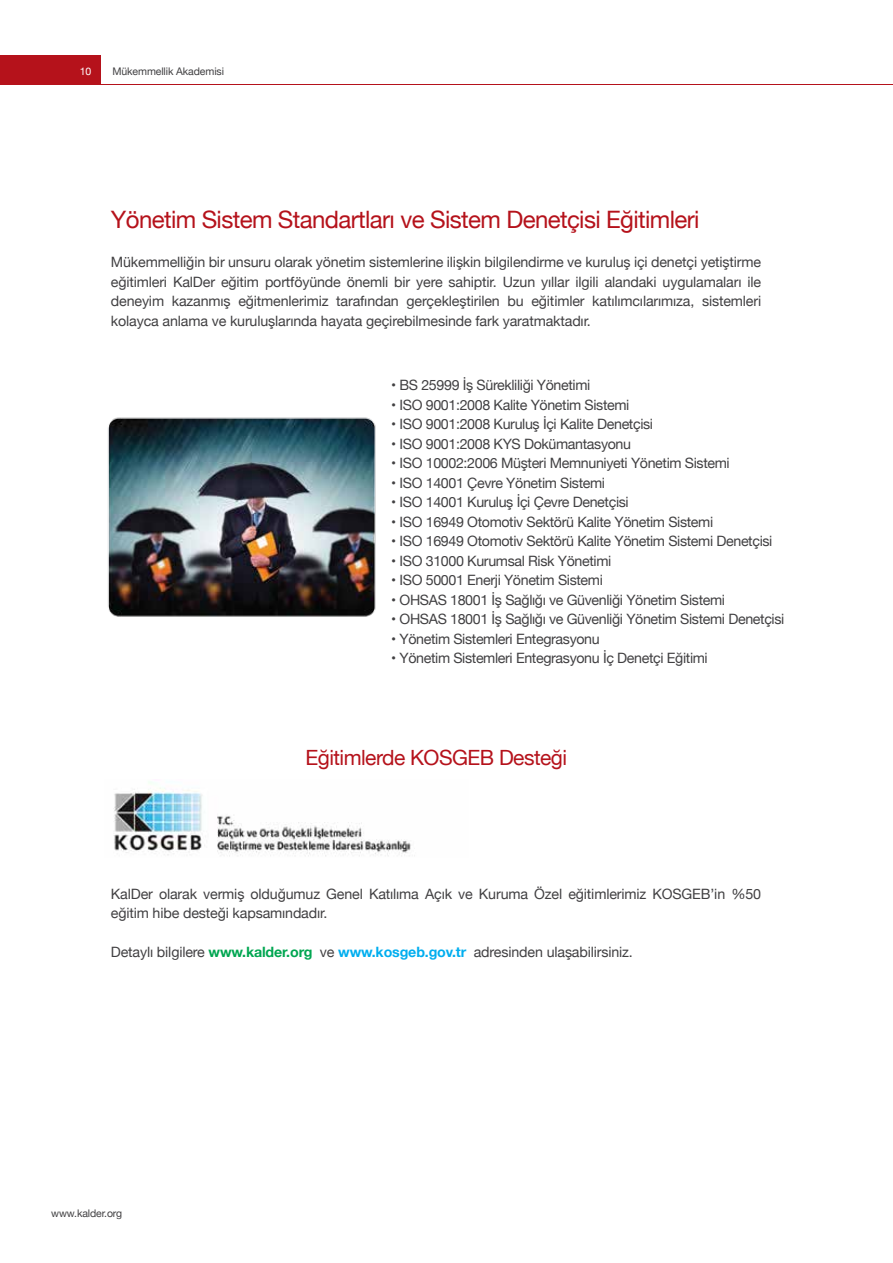
<style>
.page{position:relative;width:893px;height:1263px;background:#fff}
.page>*{position:absolute;margin:0;border:0;box-sizing:border-box;transform-origin:0 0}
.t1{font:24px "Helvetica Neue";letter-spacing:-.025em;color:#b5121b}
.t2{font:21px "Helvetica Neue";letter-spacing:-.025em;color:#b5121b}
.t3{font:14.25px/19.5px "Helvetica Neue";letter-spacing:-.025em;color:#414042;text-align:justify}
.t4{font:10.5px "Helvetica Neue";letter-spacing:-.01em;color:#414042}
.t5{font:10.5px "Helvetica Neue";color:#fff}
.s1{font-weight:700;color:#00a651}
.s2{font-weight:700;color:#00aeef}
</style>
<div class="page">
<img style="left:108px;top:417px;width:268px;height:200px">
<div style="left:0;top:56px;width:101px;height:28px;background:#b5121b"></div>
<hr style="left:0;top:84px;width:893px;height:1px;background:#b5121b">
<img style="left:113px;top:782px;width:298px;height:75px">
<p class="t5" style="left:80px;top:64px;width:13px">10</p>
<p class="t4" style="left:113px;top:64px;width:113px">Mükemmellik Akademisi</p>
<h1 class="t1" style="left:111px;top:202px;width:590px">Yönetim Sistem Standartları ve Sistem Denetçisi Eğitimleri</h1>
<p class="t3" style="left:111px;top:253px;width:652px">Mükemmelliğin bir unsuru olarak yönetim sistemlerine ilişkin bilgilendirme ve kuruluş içi denetçi yetiştirme eğitimleri KalDer eğitim portföyünde önemli bir yere sahiptir. Uzun yıllar ilgili alandaki uygulamaları ile deneyim kazanmış eğitmenlerimiz tarafından gerçekleştirilen bu eğitimler katılımcılarımıza, sistemleri kolayca anlama ve kuruluşlarında hayata geçirebilmesinde fark yaratmaktadır.</p>
<p class="t3" style="left:391px;top:376px;width:201px">• BS 25999 İş Sürekliliği Yönetimi</p>
<p class="t3" style="left:391px;top:396px;width:240px">• ISO 9001:2008 Kalite Yönetim Sistemi</p>
<p class="t3" style="left:391px;top:415px;width:263px">• ISO 9001:2008 Kuruluş İçi Kalite Denetçisi</p>
<p class="t3" style="left:391px;top:435px;width:241px">• ISO 9001:2008 KYS Dokümantasyonu</p>
<p class="t3" style="left:391px;top:454px;width:340px">• ISO 10002:2006 Müşteri Memnuniyeti Yönetim Sistemi</p>
<p class="t3" style="left:391px;top:474px;width:215px">• ISO 14001 Çevre Yönetim Sistemi</p>
<p class="t3" style="left:391px;top:493px;width:239px">• ISO 14001 Kuruluş İçi Çevre Denetçisi</p>
<p class="t3" style="left:391px;top:512px;width:323px">• ISO 16949 Otomotiv Sektörü Kalite Yönetim Sistemi</p>
<p class="t3" style="left:391px;top:532px;width:383px">• ISO 16949 Otomotiv Sektörü Kalite Yönetim Sistemi Denetçisi</p>
<p class="t3" style="left:391px;top:551px;width:222px">• ISO 31000 Kurumsal Risk Yönetimi</p>
<p class="t3" style="left:391px;top:571px;width:213px">• ISO 50001 Enerji Yönetim Sistemi</p>
<p class="t3" style="left:391px;top:590px;width:335px">• OHSAS 18001 İş Sağlığı ve Güvenliği Yönetim Sistemi</p>
<p class="t3" style="left:391px;top:610px;width:395px">• OHSAS 18001 İş Sağlığı ve Güvenliği Yönetim Sistemi Denetçisi</p>
<p class="t3" style="left:391px;top:629px;width:210px">• Yönetim Sistemleri Entegrasyonu</p>
<p class="t3" style="left:391px;top:649px;width:318px">• Yönetim Sistemleri Entegrasyonu İç Denetçi Eğitimi</p>
<h2 class="t2" style="left:306px;top:742px;width:263px">Eğitimlerde KOSGEB Desteği</h2>
<p class="t3" style="left:111px;top:885px;width:652px">KalDer olarak vermiş olduğumuz Genel Katılıma Açık ve Kuruma Özel eğitimlerimiz KOSGEB’in %50 eğitim hibe desteği kapsamındadır.</p>
<p class="t3" style="left:111px;top:943px;width:524px">Detaylı bilgilere <span class="s1">www.kalder.org</span> ve <span class="s2">www.kosgeb.gov.tr</span> adresinden ulaşabilirsiniz.</p>
<p class="t4" style="left:51px;top:1205px;width:72px">www.kalder.org</p>
</div>
